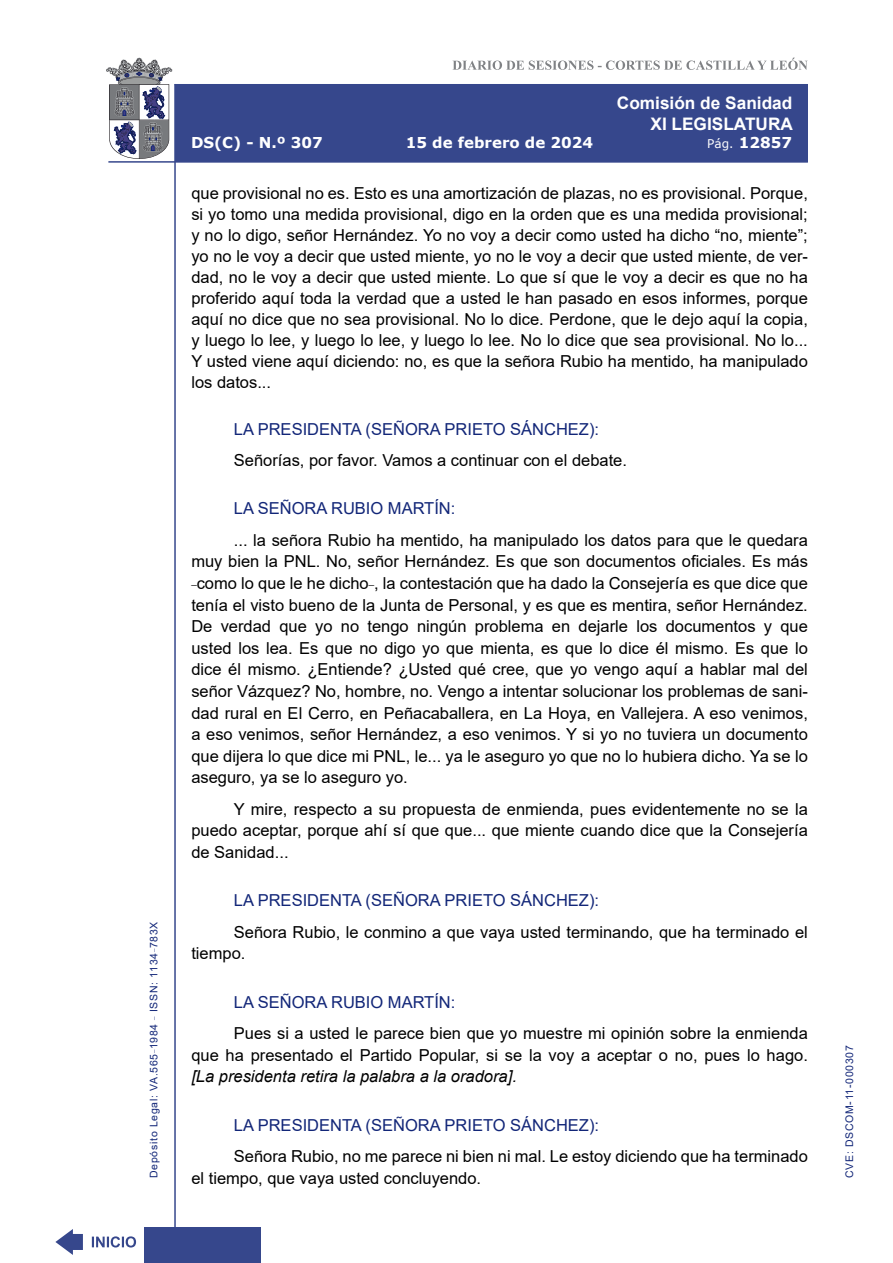
<style>
.page{position:relative;width:893px;height:1263px;background:#fff}
.page>*{position:absolute;margin:0;border:0;box-sizing:border-box;transform-origin:0 0}
.t1{font:700 17.25px/20.7px "Arial";color:#fff;text-align:right}
.t2{font:16.5px/21.6px "Arial";color:#000;text-align:justify}
.Orador{font:16.5px "Arial";color:#122678}
.t3{font:700 15px "Verdana";color:#fff}
.t4{font:10.5px "Arial";letter-spacing:.065em;color:#122678}
.s1{font-weight:400;font-size:12px}
.s2{font-style:italic}
</style>
<div class="page">
<svg style="left:452px;top:58px;width:356px;height:12px"></svg>
<hr style="left:174px;top:84px;width:2px;height:1179px;background:#36478c">
<div style="left:144px;top:1227px;width:117px;height:36px;background:#36478c"></div>
<div style="left:175px;top:84px;width:633px;height:78px;background:#36478c"></div>
<hr style="left:108px;top:161px;width:700px;height:2px;background:#36478c">
<svg style="left:92px;top:1236px;width:44px;height:11px"></svg>
<svg style="left:55px;top:1229px;width:28px;height:26px"></svg>
<svg style="left:106px;top:58px;width:66px;height:101px"></svg>
<p class="t4" style="left:146px;top:1178px;width:258px;rotate:-90deg">Depósito Legal: VA.565<sup>_</sup>1984 <sup>_</sup> ISSN: 1134<sup>_</sup>783X</p>
<p class="t1" style="left:617px;top:93px;width:178px">Comisión de Sanidad<br>XI LEGISLATURA</p>
<p class="t3" style="left:191px;top:132px;width:133px">DS(C) - N.º 307</p>
<p class="t3" style="left:406px;top:132px;width:189px">15 de febrero de 2024</p>
<p class="t3" style="left:707px;top:132px;width:86px"><span class="s1">Pág.</span> 12857</p>
<p class="t2" style="left:191px;top:183px;width:618px;line-height:21px">que provisional no es. Esto es una amortización de plazas, no es provisional. Porque, si yo tomo una medida provisional, digo en la orden que es una medida provisional; y no lo digo, señor Hernández. Yo no voy a decir como usted ha dicho “no, miente”; yo no le voy a decir que usted miente, yo no le voy a decir que usted miente, de ver&shy;dad, no le voy a decir que usted miente. Lo que sí que le voy a decir es que no ha proferido aquí toda la verdad que a usted le han pasado en esos informes, porque aquí no dice que no sea provisional. No lo dice. Perdone, que le dejo aquí la copia, y luego lo lee, y luego lo lee, y luego lo lee. No lo dice que sea provisional. No lo...<br>Y usted viene aquí diciendo: no, es que la señora Rubio ha mentido, ha manipulado los datos...</p>
<p class="Orador" style="left:234px;top:417px;width:367px">LA PRESIDENTA (SEÑORA PRIETO SÁNCHEZ):</p>
<p class="t2" style="left:234px;top:449px;width:395px">Señorías, por favor. Vamos a continuar con el debate.</p>
<p class="Orador" style="left:234px;top:497px;width:223px">LA SEÑORA RUBIO MARTÍN:</p>
<p class="t2" style="left:191px;top:529px;width:618px;text-indent:43px">... la señora Rubio ha mentido, ha manipulado los datos para que le quedara muy bien la PNL. No, señor Hernández. Es que son documentos oficiales. Es más <sup>_</sup>como lo que le he dicho<sup>_</sup>, la contestación que ha dado la Consejería es que dice que tenía el visto bueno de la Junta de Personal, y es que es mentira, señor Hernández.<br>De verdad que yo no tengo ningún problema en dejarle los documentos y que usted los lea. Es que no digo yo que mienta, es que lo dice él mismo. Es que lo dice él mismo. ¿Entiende? ¿Usted qué cree, que yo vengo aquí a hablar mal del señor Vázquez? No, hombre, no. Vengo a intentar solucionar los problemas de sani&shy;dad rural en El Cerro, en Peñacaballera, en La Hoya, en Vallejera. A eso venimos, a eso venimos, señor Hernández, a eso venimos. Y si yo no tuviera un documento que dijera lo que dice mi PNL, le... ya le aseguro yo que no lo hubiera dicho. Ya se lo aseguro, ya se lo aseguro yo.</p>
<p class="t2" style="left:191px;top:798px;width:618px;text-indent:43px">Y mire, respecto a su propuesta de enmienda, pues evidentemente no se la puedo aceptar, porque ahí sí que que... que miente cuando dice que la Consejería de Sanidad...</p>
<p class="Orador" style="left:234px;top:889px;width:367px">LA PRESIDENTA (SEÑORA PRIETO SÁNCHEZ):</p>
<p class="t2" style="left:191px;top:921px;width:618px;text-indent:43px">Señora Rubio, le conmino a que vaya usted terminando, que ha terminado el tiempo.</p>
<p class="Orador" style="left:234px;top:991px;width:223px">LA SEÑORA RUBIO MARTÍN:</p>
<p class="t2" style="left:191px;top:1022px;width:618px;text-indent:43px">Pues si a usted le parece bien que yo muestre mi opinión sobre la enmienda que ha presentado el Partido Popular, si se la voy a aceptar o no, pues lo hago. <span class="s2">[La presidenta retira la palabra a la oradora].</span></p>
<p class="Orador" style="left:234px;top:1113px;width:367px">LA PRESIDENTA (SEÑORA PRIETO SÁNCHEZ):</p>
<p class="t2" style="left:191px;top:1145px;width:618px;text-indent:43px">Señora Rubio, no me parece ni bien ni mal. Le estoy diciendo que ha terminado el tiempo, que vaya usted concluyendo.</p>
<p class="t4" style="left:842px;top:1178px;width:134px;rotate:-90deg">CVE: DSCOM-11-000307</p>
</div>
